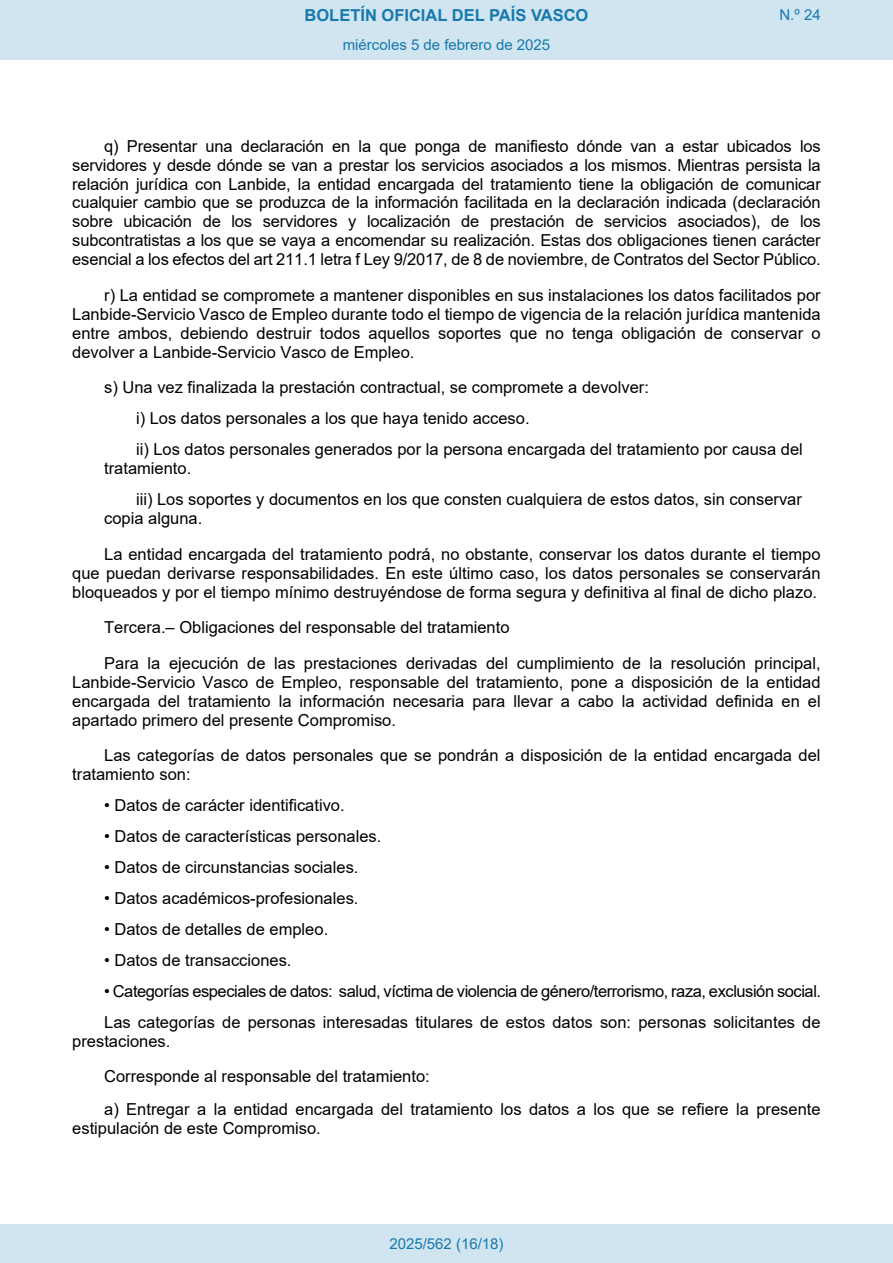
<style>
.page{position:relative;width:893px;height:1263px;background:#fff}
.page>*{position:absolute;margin:0;border:0;box-sizing:border-box;transform-origin:0 0}
.t1{font:16.5px/18.9px "Arial";color:#000}
.t2{font:16.5px/30.9px "Arial";letter-spacing:-.025em;color:#000}
.t3{font:700 16.5px "Arial";color:#1879ad}
.Paginacion_Centro{font:15px "Arial";color:#1879ad}
</style>
<div class="page">
<div style="left:0;top:0;width:893px;height:60px;background:#d0e5f0"></div>
<div style="left:0;top:1225px;width:893px;height:38px;background:#d0e5f0"></div>
<p class="t3" style="left:305px;top:3px;width:285px">BOLETÍN OFICIAL DEL PAÍS VASCO</p>
<p class="Paginacion_Centro" style="left:779px;top:5px;width:43px">N.º 24</p>
<p class="Paginacion_Centro" style="left:343px;top:35px;width:209px">miércoles 5 de febrero de 2025</p>
<p class="t1" style="left:72px;top:136px;width:750px;text-align:justify;text-indent:32px">q) Presentar una declaración en la que ponga de manifiesto dónde van a estar ubicados los servidores y desde dónde se van a prestar los servicios asociados a los mismos. Mientras persista la relación jurídica con Lanbide, la entidad encargada del tratamiento tiene la obligación de comunicar cualquier cambio que se produzca de la información facilitada en la declaración indicada (declaración sobre ubicación de los servidores y localización de prestación de servicios asociados), de los subcontratistas a los que se vaya a encomendar su realización. Estas dos obligaciones tienen carácter esencial a los efectos del art 211.1 letra f Ley 9/2017, de 8 de noviembre, de Contratos del Sector Público.</p>
<p class="t1" style="left:72px;top:286px;width:750px;text-align:justify;text-indent:32px">r) La entidad se compromete a mantener disponibles en sus instalaciones los datos facilitados por Lanbide-Servicio Vasco de Empleo durante todo el tiempo de vigencia de la relación jurídica mantenida entre ambos, debiendo destruir todos aquellos soportes que no tenga obligación de conservar o devolver a Lanbide-Servicio Vasco de Empleo.</p>
<p class="t1" style="left:136px;top:372px;width:668px;line-height:30.9px;text-indent:-32px">s) Una vez finalizada la prestación contractual, se compromete a devolver:<br>i) Los datos personales a los que haya tenido acceso.<br>ii) Los datos personales generados por la persona encargada del tratamiento por causa del</p>
<p class="t1" style="left:136px;top:453px;width:667px;line-height:30.9px;text-indent:-32px">tratamiento.<br>iii) Los soportes y documentos en los que consten cualquiera de estos datos, sin conservar</p>
<p class="t1" style="left:104px;top:501px;width:718px;line-height:35.4px">copia alguna.<br>La entidad encargada del tratamiento podrá, no obstante, conservar los datos durante el tiempo</p>
<p class="t1" style="left:72px;top:563px;width:750px">que puedan derivarse responsabilidades. En este último caso, los datos personales se conservarán bloqueados y por el tiempo mínimo destruyéndose de forma segura y definitiva al final de dicho plazo.</p>
<p class="t1" style="left:104px;top:609px;width:718px;line-height:35.4px">Tercera.– Obligaciones del responsable del tratamiento<br>Para la ejecución de las prestaciones derivadas del cumplimiento de la resolución principal,</p>
<p class="t1" style="left:72px;top:672px;width:750px;text-align:justify">Lanbide-Servicio Vasco de Empleo, responsable del tratamiento, pone a disposición de la entidad encargada del tratamiento la información necesaria para llevar a cabo la actividad definida en el apartado primero del presente Compromiso.</p>
<p class="t1" style="left:72px;top:746px;width:750px;text-indent:32px">Las categorías de datos personales que se pondrán a disposición de la entidad encargada del tratamiento son:</p>
<p class="t1" style="left:104px;top:795px;width:242px">• Datos de carácter identificativo.</p>
<p class="t1" style="left:104px;top:826px;width:279px">• Datos de características personales.</p>
<p class="t1" style="left:104px;top:857px;width:256px">• Datos de circunstancias sociales.</p>
<p class="t1" style="left:104px;top:888px;width:256px">• Datos académicos-profesionales.</p>
<p class="t1" style="left:104px;top:919px;width:226px">• Datos de detalles de empleo.</p>
<p class="t1" style="left:104px;top:950px;width:189px">• Datos de transacciones.</p>
<p class="t2" style="left:104px;top:975px;width:718px">• Categorías especiales de datos: salud, víctima de violencia de género/terrorismo, raza, exclusión social.<br>Las categorías de personas interesadas titulares de estos datos son: personas solicitantes de</p>
<p class="t1" style="left:104px;top:1023px;width:327px;line-height:35.4px;text-indent:-32px">prestaciones.<br>Corresponde al responsable del tratamiento:</p>
<p class="t1" style="left:72px;top:1099px;width:750px;text-indent:32px">a) Entregar a la entidad encargada del tratamiento los datos a los que se refiere la presente estipulación de este Compromiso.</p>
<p class="Paginacion_Centro" style="left:389px;top:1234px;width:116px">2025/562 (16/18)</p>
</div>
